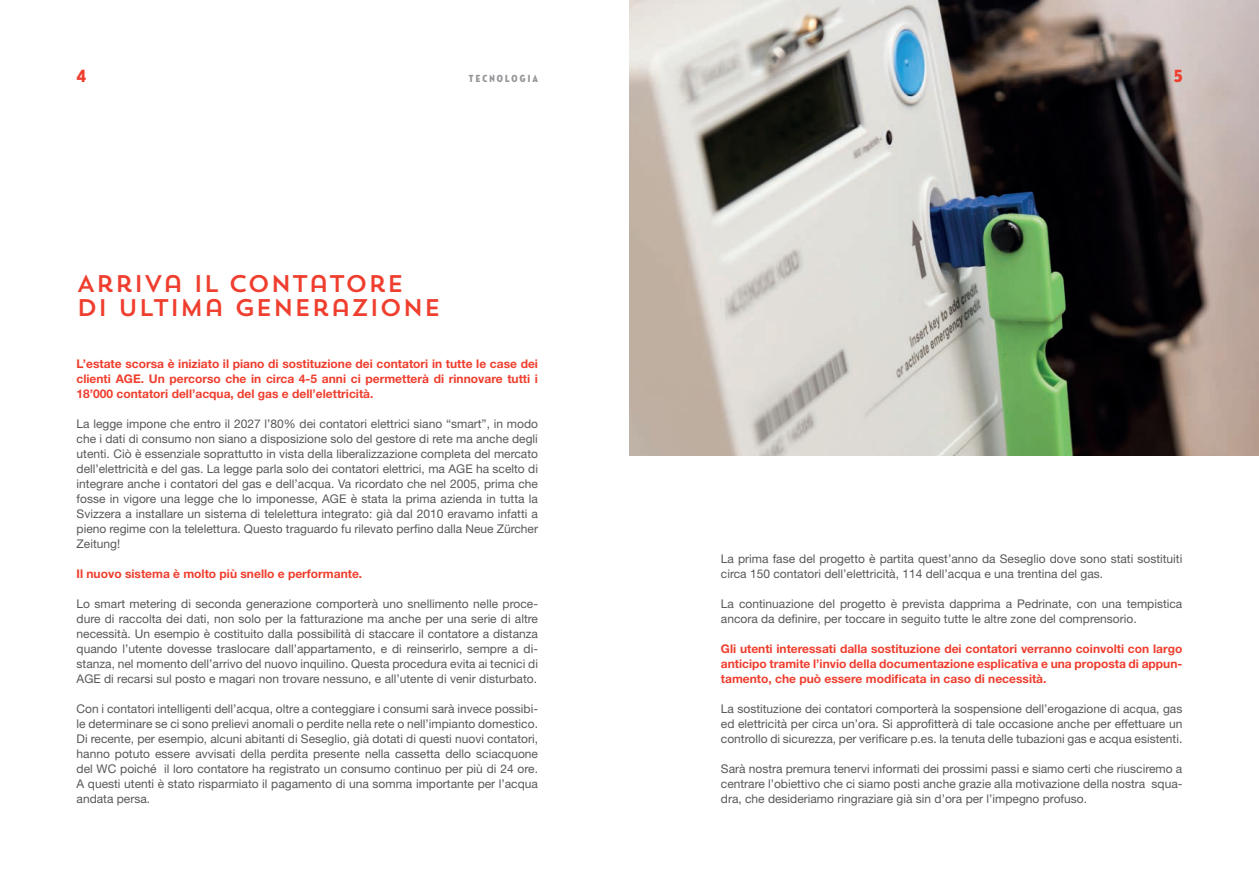
<style>
.page{position:relative;width:1259px;height:893px;background:#fff}
.page>*{position:absolute;margin:0;border:0;box-sizing:border-box;transform-origin:0 0}
.t1{font:24px/24px "Trend Sans One";color:#ef3e2e}
.t2{font:18px "Neutraface Condensed Titling";color:#ef3e2e}
.t3{font:12px/15px "Helvetica Neue LT Std";color:#57585a;text-align:justify}
.t4{font:700 12px/15px "Helvetica Neue LT Std";color:#ef3e2e;text-align:justify}
.t5{font:10.5px "Neutraface Condensed Titling";letter-spacing:.2em;color:#939598}
</style>
<div class="page">
<img style="left:629px;top:0;width:630px;height:455px">
<h2 class="t2" style="left:77px;top:65px;width:11px">4</h2>
<p class="t5" style="left:469px;top:72px;width:71px">TECNOLOGIA</p>
<h2 class="t2" style="left:1174px;top:65px;width:10px">5</h2>
<h1 class="t1" style="left:77px;top:271px;width:366px">ARRIVA IL CONTATORE<br>DI ULTIMA GENERAZIONE</h1>
<p class="t4" style="left:77px;top:356px;width:463px">L’estate scorsa è iniziato il piano di sostituzione dei contatori in tutte le case dei clienti AGE. Un percorso che in circa 4-5 anni ci permetterà di rinnovare tutti i 18’000 contatori dell’acqua, del gas e dell’elettricità.</p>
<p class="t3" style="left:77px;top:416px;width:463px">La legge impone che entro il 2027 l’80% dei contatori elettrici siano “smart”, in modo che i dati di consumo non siano a disposizione solo del gestore di rete ma anche degli utenti. Ciò è essenziale soprattutto in vista della liberalizzazione completa del mercato dell’elettricità e del gas. La legge parla solo dei contatori elettrici, ma AGE ha scelto di integrare anche i contatori del gas e dell’acqua. Va ricordato che nel 2005, prima che fosse in vigore una legge che lo imponesse, AGE è stata la prima azienda in tutta la Svizzera a installare un sistema di telelettura integrato: già dal 2010 eravamo infatti a pieno regime con la telelettura. Questo traguardo fu rilevato perfino dalla Neue Zürcher Zeitung!</p>
<p class="t4" style="left:77px;top:566px;width:287px">Il nuovo sistema è molto più snello e performante.</p>
<p class="t3" style="left:77px;top:596px;width:463px">Lo smart metering di seconda generazione comporterà uno snellimento nelle proce&shy;dure di raccolta dei dati, non solo per la fatturazione ma anche per una serie di altre necessità. Un esempio è costituito dalla possibilità di staccare il contatore a distanza quando l’utente dovesse traslocare dall’appartamento, e di reinserirlo, sempre a di&shy;stanza, nel momento dell’arrivo del nuovo inquilino. Questa procedura evita ai tecnici di AGE di recarsi sul posto e magari non trovare nessuno, e all’utente di venir disturbato.</p>
<p class="t3" style="left:77px;top:701px;width:463px">Con i contatori intelligenti dell’acqua, oltre a conteggiare i consumi sarà invece possibi&shy;le determinare se ci sono prelievi anomali o perdite nella rete o nell’impianto domestico.<br>Di recente, per esempio, alcuni abitanti di Seseglio, già dotati di questi nuovi contatori, hanno potuto essere avvisati della perdita presente nella cassetta dello sciacquone del WC poiché il loro contatore ha registrato un consumo continuo per più di 24 ore.<br>A questi utenti è stato risparmiato il pagamento di una somma importante per l’acqua andata persa.</p>
<p class="t3" style="left:721px;top:551px;width:463px">La prima fase del progetto è partita quest’anno da Seseglio dove sono stati sostituiti circa 150 contatori dell’elettricità, 114 dell’acqua e una trentina del gas.</p>
<p class="t3" style="left:721px;top:596px;width:463px">La continuazione del progetto è prevista dapprima a Pedrinate, con una tempistica ancora da definire, per toccare in seguito tutte le altre zone del comprensorio.</p>
<p class="t4" style="left:721px;top:641px;width:463px">Gli utenti interessati dalla sostituzione dei contatori verranno coinvolti con largo anticipo tramite l’invio della documentazione esplicativa e una proposta di appun&shy;tamento, che può essere modificata in caso di necessità.</p>
<p class="t3" style="left:721px;top:701px;width:463px">La sostituzione dei contatori comporterà la sospensione dell’erogazione di acqua, gas ed elettricità per circa un’ora. Si approfitterà di tale occasione anche per effettuare un controllo di sicurezza, per verificare p.es. la tenuta delle tubazioni gas e acqua esistenti.</p>
<p class="t3" style="left:721px;top:761px;width:463px">Sarà nostra premura tenervi informati dei prossimi passi e siamo certi che riusciremo a centrare l’obiettivo che ci siamo posti anche grazie alla motivazione della nostra squa&shy;dra, che desideriamo ringraziare già sin d’ora per l’impegno profuso.</p>
</div>
